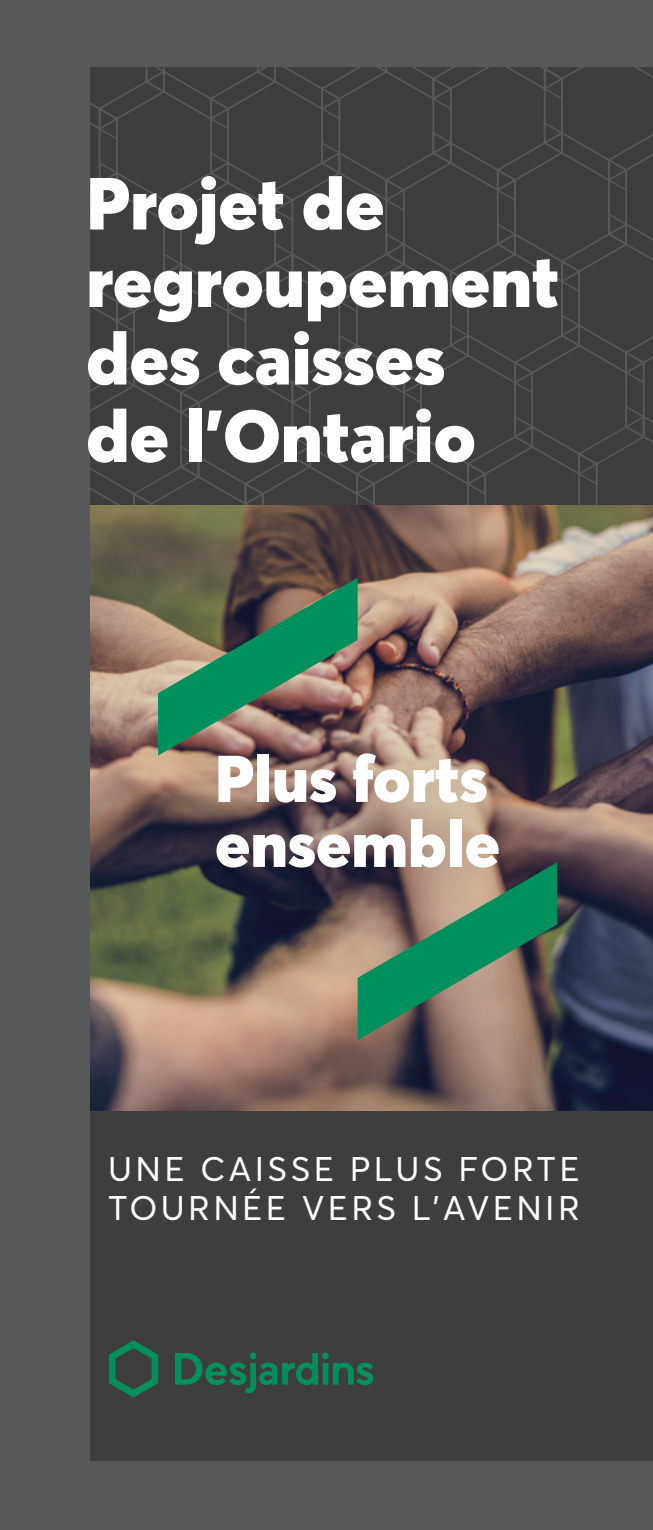
<style>
.page{position:relative;width:653px;height:1530px;background:#fff}
.page>*{position:absolute;margin:0;border:0;box-sizing:border-box;transform-origin:0 0}
.t1{font:900 72.5px/77.5px "Averta";color:#fff}
.t2{font:900 65px/65px "Averta";color:#fff}
.t3{font:33.75px/38.8px "Averta";letter-spacing:.1em;color:#fff}
</style>
<div class="page">
<div style="left:0;top:0;width:652px;height:1530px;background:#57585a"></div>
<svg style="left:90px;top:68px;width:562px;height:437px;background:#3f4041"></svg>
<div style="left:90px;top:1111px;width:562px;height:350px;background:#3e3e3f"></div>
<svg style="left:109px;top:1340px;width:49px;height:57px"></svg>
<div style="left:322px;top:1363px;width:6px;height:22px;background:#00905d"></div>
<div style="left:322px;top:1353px;width:7px;height:6px;background:#00905d;border-radius:50%"></div>
<svg style="left:333px;top:1363px;width:40px;height:22px"></svg>
<svg style="left:175px;top:1353px;width:143px;height:40px"></svg>
<img style="left:90px;top:505px;width:562px;height:606px">
<svg style="left:357px;top:862px;width:200px;height:178px;background:#527e62"></svg>
<div style="left:168px;top:706px;width:378px;height:211px;background:#231f20;opacity:.25"></div>
<svg style="left:158px;top:578px;width:199px;height:178px;background:#55765d"></svg>
<h1 class="t1" style="left:86px;top:164px;width:474px">Projet de regroupement des caisses<br>de l’Ontario</h1>
<h1 class="t2" style="left:215px;top:745px;width:286px">Plus forts ensemble</h1>
<h1 class="t3" style="left:108px;top:1149px;width:473px">UNE CAISSE PLUS FORTE<br>TOURNÉE VERS L’AVENIR</h1>
</div>
